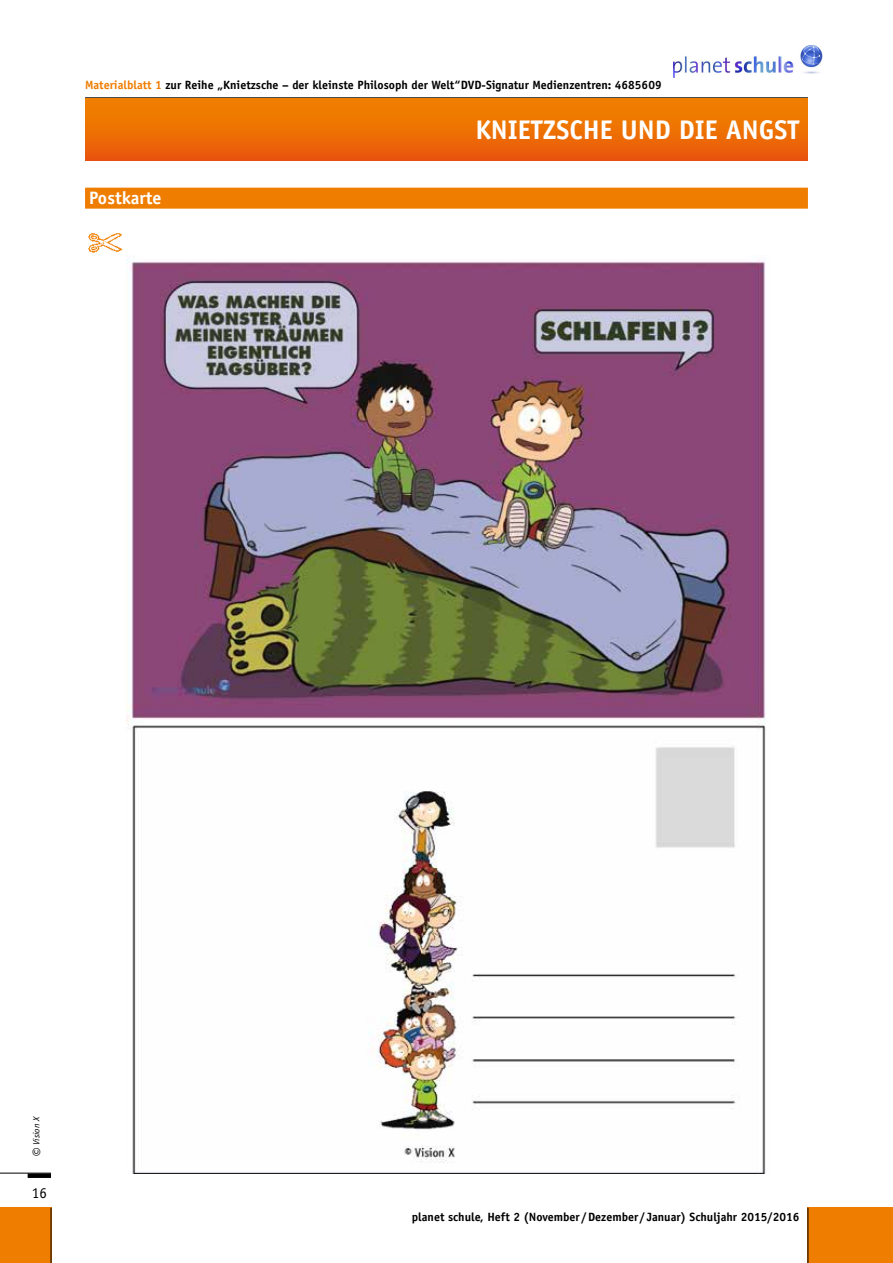
<style>
.page{position:relative;width:893px;height:1263px;background:#fff}
.page>*{position:absolute;margin:0;border:0;box-sizing:border-box;transform-origin:0 0}
.t1{font:700 27px "Officina Sans Std";color:#fff}
.t2{font:700 18px "Officina Sans Std";color:#fff}
.t3{font:15px "Officina Sans Std";color:#000}
.t4{font:700 12px "Officina Sans Std";color:#000}
.t5{font:12px "Officina Sans Std Bold 5";color:#000}
.t6{font:italic 9px "Officina Sans Std";color:#000}
.s1{color:#ef7d00}
.s2{font-size:16.5px}
</style>
<div class="page">
<hr style="left:85px;top:97px;width:723px;height:1px;background:#000">
<div style="left:808px;top:1208px;width:85px;height:55px;background:#ef7d00"></div>
<hr style="left:807px;top:1208px;width:1px;height:55px;background:#000">
<hr style="left:0;top:1173px;width:51px;height:1px;background:#000">
<div style="left:28px;top:1173px;width:23px;height:5px;background:#000"></div>
<div style="left:85px;top:98px;width:23px;height:5px;background:#ef7d00"></div>
<div style="left:0;top:1208px;width:51px;height:55px;background:#ef7d00"></div>
<hr style="left:51px;top:1208px;width:1px;height:55px;background:#000">
<div style="left:85px;top:99px;width:723px;height:62px;background:linear-gradient(to bottom,#f08500,#ea580c)"></div>
<div style="left:85px;top:188px;width:723px;height:21px;background:#ef7d00"></div>
<img style="left:126px;top:256px;width:640px;height:917px">
<img style="left:88px;top:233px;width:35px;height:20px">
<img style="left:674px;top:46px;width:148px;height:32px">
<p class="t4" style="left:85px;top:78px;width:578px"><span class="s1">Materialblatt 1</span> zur Reihe „Knietzsche – der kleinste Philosoph der Welt“ DVD-Signatur Medienzentren: 4685609</p>
<h2 class="t2" style="left:89px;top:187px;width:74px">Postkarte</h2>
<h1 class="t1" style="left:475px;top:113px;width:325px">KNIETZSCHE UND DIE ANGST</h1>
<p class="t6" style="left:31px;top:1157px;width:42px;rotate:-90deg"><span class="s2">©</span> Vision X</p>
<p class="t3" style="left:32px;top:1184px;width:16px">16</p>
<p class="t5" style="left:412px;top:1209px;width:389px">planet schule, Heft 2 (November / Dezember / Januar) Schuljahr 2015/2016</p>
</div>
